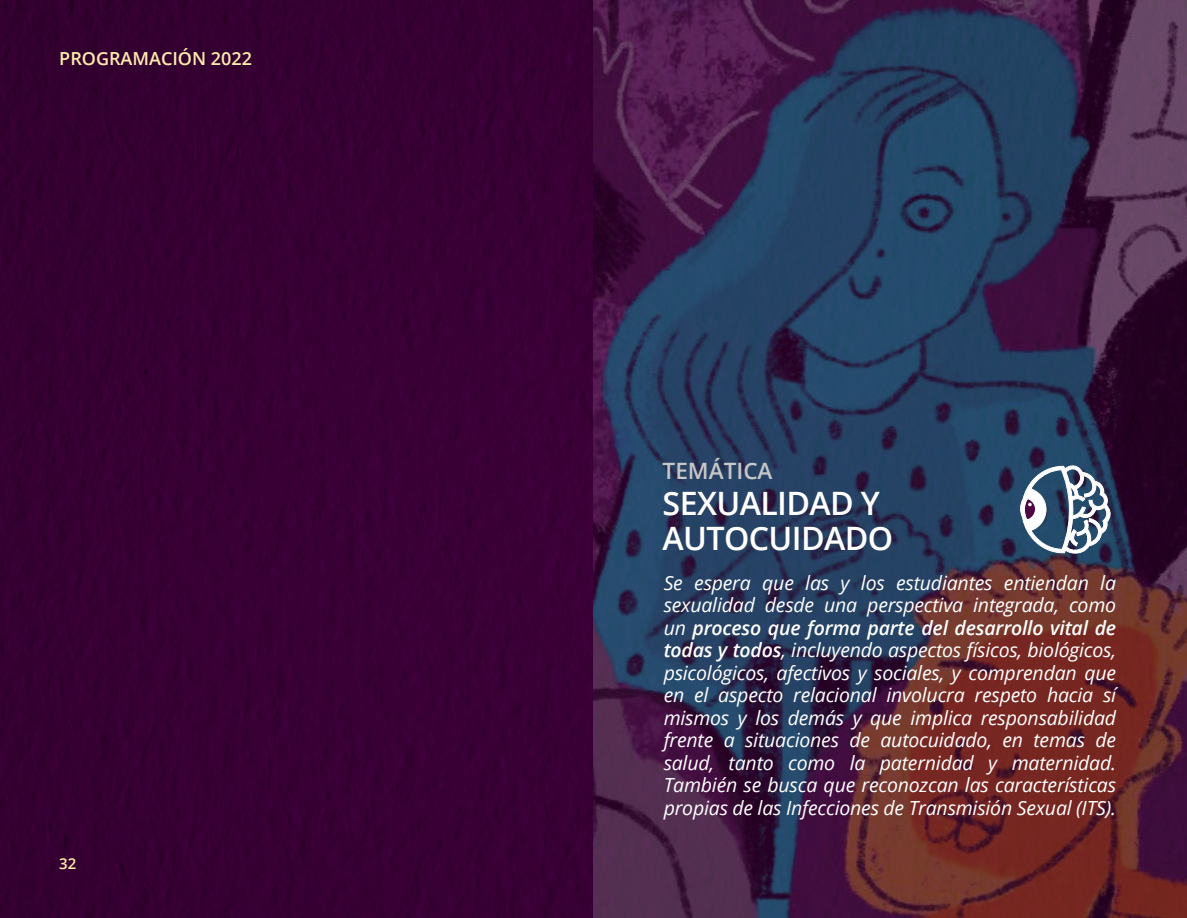
<style>
.page{position:relative;width:1187px;height:918px;background:#fff}
.page>*{position:absolute;margin:0;border:0;box-sizing:border-box;transform-origin:0 0}
.t1{font:600 32.25px/35.2px "Open Sans";letter-spacing:-.02em;color:#fff}
.t2{font:600 22.5px "Open Sans";color:#c8c8c8}
.t3{font:italic 19.5px/22.5px "Open Sans";letter-spacing:-.01em;color:#fff;text-align:justify}
.t4{font:600 18px "Open Sans";color:#ffecac}
.t5{font:600 15px "Open Sans";color:#ffecac}
.s1{font-weight:600}
</style>
<div class="page">
<div style="left:0;top:0;width:1186px;height:918px;background:#370033"></div>
<img style="left:593px;top:0;width:593px;height:918px">
<svg style="left:1020px;top:466px;width:90px;height:88px;background:#6e8197"></svg>
<p class="t4" style="left:59px;top:46px;width:194px">PROGRAMACIÓN 2022</p>
<p class="t5" style="left:59px;top:854px;width:19px">32</p>
<p class="t2" style="left:662px;top:456px;width:15px">TEMÁTICA</p>
<h1 class="t1" style="left:662px;top:485px;width:232px">SEXUALIDAD Y<br>AUTOCUIDADO</h1>
<p class="t3" style="left:663px;top:571px;width:454px">Se espera que las y los estudiantes entiendan la sexualidad desde una perspectiva integrada, como un <span class="s1">proceso que forma parte del desarrollo vital de todas y todos</span>, incluyendo aspectos físicos, biológicos, psicológicos, afectivos y sociales, y comprendan que en el aspecto relacional involucra respeto hacia sí mismos y los demás y que implica responsabilidad frente a situaciones de autocuidado, en temas de salud, tanto como la paternidad y maternidad.<br>También se busca que reconozcan las características propias de las Infecciones de Transmisión Sexual (ITS).</p>
</div>
